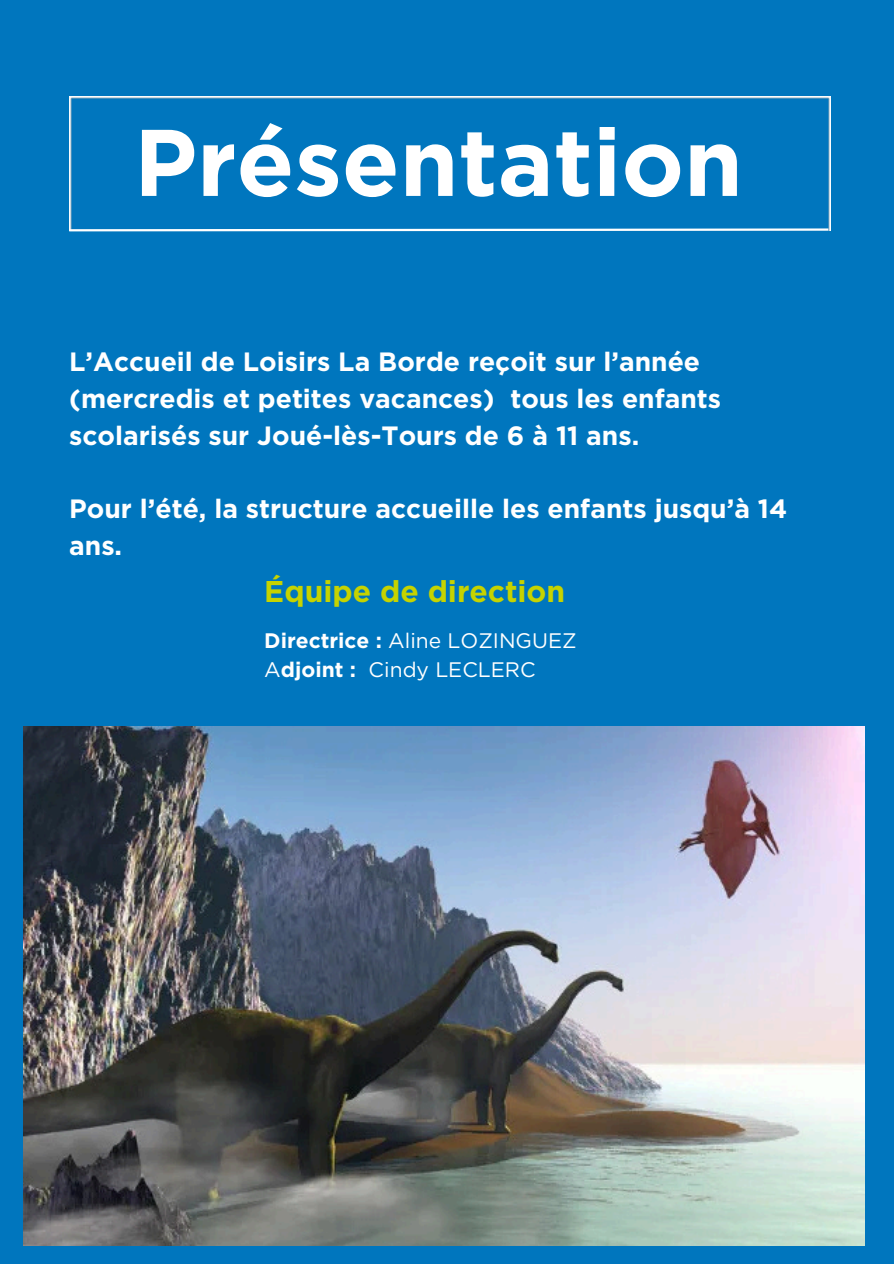
<style>
.page{position:relative;width:894px;height:1264px;background:#fff}
.page>*{position:absolute;margin:0;border:0;box-sizing:border-box;transform-origin:0 0}
.t1{font:700 94.35px "Gotham";color:#fff}
.t2{font:700 30px "Gotham";color:#c6d300}
.t3{font:700 26.4px/36.9px "Gotham";color:#fff}
.t4{font:21px "Gotham";color:#fff}
.s1{font-weight:700}
</style>
<div class="page">
<div style="left:0;top:0;width:893px;height:1263px;background:#0076be"></div>
<img style="left:69px;top:96px;width:761px;height:131px">
<svg style="left:69px;top:227px;width:761px;height:5px"></svg>
<img style="left:24px;top:726px;width:840px;height:519px">
<h2 class="t1" style="left:134px;top:105px;width:610px">Présentation</h2>
<h3 class="t3" style="left:69px;top:343px;width:653px">L’Accueil de Loisirs La Borde reçoit sur l’année (mercredis et petites vacances) tous les enfants scolarisés sur Joué-lès-Tours de 6 à 11 ans.</h3>
<p class="t3" style="left:69px;top:490px;width:719px">Pour l’été, la structure accueille les enfants jusqu’à 14 ans.</p>
<p class="t2" style="left:264px;top:573px;width:302px">Équipe de direction</p>
<p class="t4" style="left:264px;top:628px;width:314px"><span class="s1">Directrice :</span> Aline LOZINGUEZ</p>
<h3 class="t4" style="left:264px;top:657px;width:273px">A<span class="s1">djoint :</span> Cindy LECLERC</h3>
</div>
